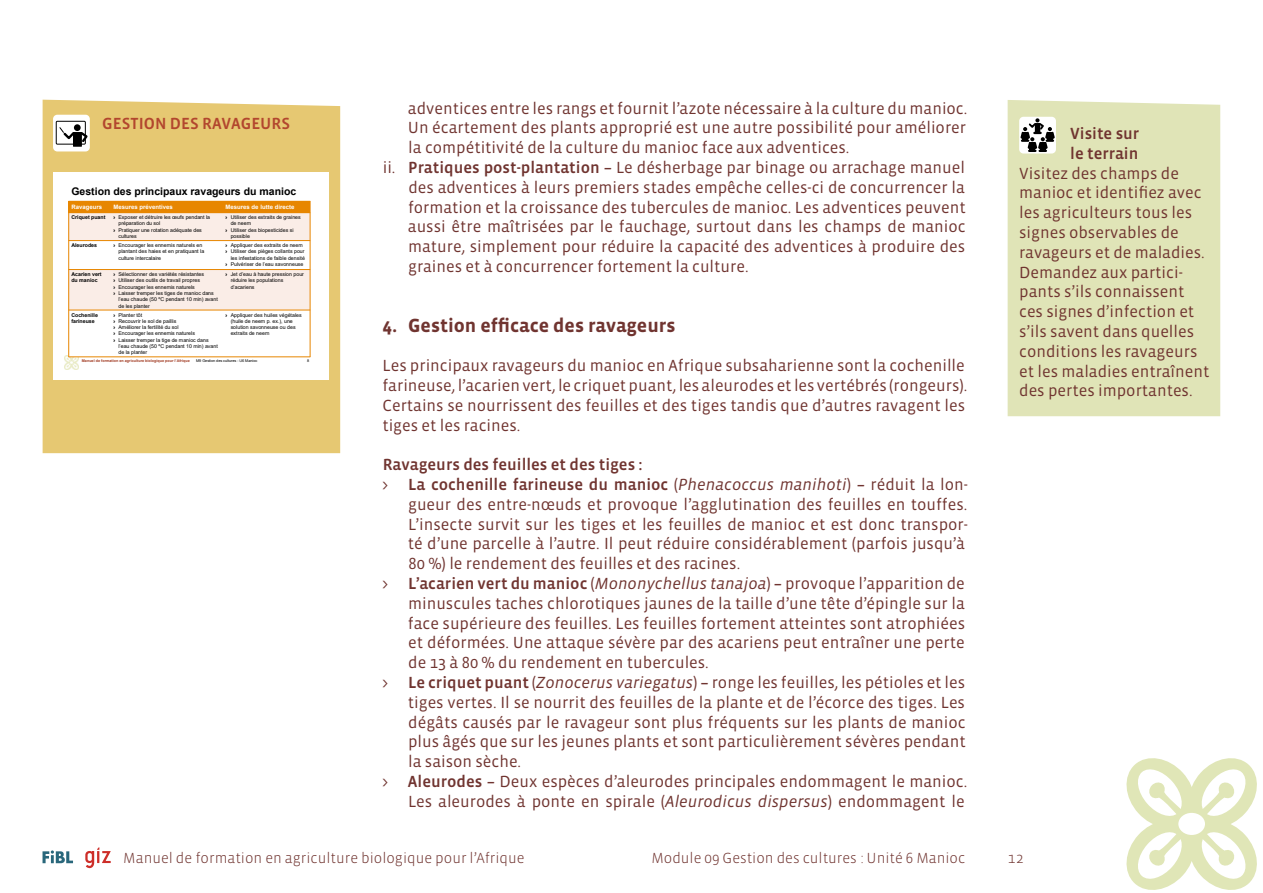
<style>
.page{position:relative;width:1263px;height:893px;background:#fff}
.page>*{position:absolute;margin:0;border:0;box-sizing:border-box;transform-origin:0 0}
.t1{font:700 19.5px "Vista Sans OT";color:#703430}
.t2{font:16.5px/19.8px "Vista Sans OT";color:#703430}
.t3{font:500 16.5px/19.8px "Vista Sans OT";color:#703430}
.t4{font:500 16.5px "Vista Sans OT";color:#b2462e}
.t5{font:300 15px "Vista Sans OT";color:#703430}
.t6{font:700 10.5px "Arial";color:#000}
.t7{font:700 6px "Arial";color:#fff}
.t8{font:5.25px/6.3px "Arial";color:#000}
.t9{font:700 5.25px/6.3px "Arial";color:#000}
.t10{font:700 3.75px "Arial";color:#a23d25}
.t11{font:3.75px "Arial";color:#000}
.s1{font-weight:900}
.s2{font-weight:500}
.s3{font-weight:400}
.s4{font-weight:400;font-style:italic}
.s5{font-style:italic}
</style>
<div class="page">
<svg style="left:1126px;top:758px;width:131px;height:132px"></svg>
<div style="left:1178px;top:813px;width:27px;height:22px;background:#fff;border-radius:50%"></div>
<svg style="left:43px;top:850px;width:30px;height:13px"></svg>
<svg style="left:85px;top:847px;width:26px;height:21px"></svg>
<div style="left:43px;top:100px;width:297px;height:353px;background:#e6c872"></div>
<div style="left:53px;top:115px;width:37px;height:36px;background:#fff;border-radius:4px"></div>
<div style="left:73px;top:132px;width:9px;height:15px;background:#000"></div>
<div style="left:56px;top:121px;width:30px;height:23px;border:1px solid #000"></div>
<svg style="left:59px;top:127px;width:31px;height:17px"></svg>
<div style="left:74px;top:124px;width:7px;height:7px;background:#000;border-radius:50%"></div>
<div style="left:53px;top:172px;width:276px;height:208px;background:#fff"></div>
<img style="left:65px;top:355px;width:14px;height:14px">
<div style="left:69px;top:201px;width:241px;height:12px;background:#e78600"></div>
<div style="left:69px;top:213px;width:241px;height:28px;background:#faede7"></div>
<div style="left:69px;top:270px;width:241px;height:40px;background:#faede7"></div>
<div style="left:69px;top:310px;width:241px;height:47px;background:#fff"></div>
<hr style="left:69px;top:240px;width:241px;height:1px;background:#e78600">
<hr style="left:69px;top:269px;width:241px;height:1px;background:#e78600">
<hr style="left:69px;top:310px;width:241px;height:1px;background:#e78600">
<hr style="left:68px;top:201px;width:1px;height:156px;background:#e78600">
<hr style="left:310px;top:201px;width:1px;height:156px;background:#e78600">
<hr style="left:69px;top:357px;width:241px;height:1px;background:#e78600">
<div style="left:1008px;top:100px;width:212px;height:316px;background:#e0e4b7"></div>
<div style="left:1019px;top:117px;width:37px;height:37px;background:#fff;border-radius:4px"></div>
<svg style="left:1019px;top:118px;width:37px;height:34px"></svg>
<p class="t4" style="left:102px;top:115px;width:189px">GESTION DES RAVAGEURS</p>
<p class="t6" style="left:71px;top:184px;width:226px">Gestion des principaux ravageurs du manioc</p>
<p class="t7" style="left:71px;top:203px;width:32px">Ravageurs</p>
<p class="t7" style="left:113px;top:203px;width:61px">Mesures préventives</p>
<p class="t7" style="left:226px;top:203px;width:70px">Mesures de lutte directe</p>
<p class="t9" style="left:71px;top:214px;width:36px">Criquet puant</p>
<p class="t8" style="left:113px;top:214px;width:98px"><span class="s1">›</span> Exposer et détruire les œufs pendant la</p>
<p class="t8" style="left:118px;top:220px;width:43px">préparation du sol</p>
<p class="t8" style="left:113px;top:227px;width:90px"><span class="s1">›</span> Pratiquer une rotation adéquate des</p>
<p class="t8" style="left:118px;top:233px;width:20px">cultures</p>
<p class="t8" style="left:226px;top:214px;width:77px"><span class="s1">›</span> Utiliser des extraits de graines</p>
<p class="t8" style="left:231px;top:220px;width:22px">de neem</p>
<p class="t8" style="left:226px;top:227px;width:69px"><span class="s1">›</span> Utiliser des biopesticides si</p>
<p class="t8" style="left:231px;top:233px;width:21px">possible</p>
<p class="t9" style="left:71px;top:242px;width:27px">Aleurodes</p>
<p class="t8" style="left:118px;top:242px;width:87px;text-indent:-5px"><span class="s1">›</span> Encourager les ennemis naturels en plantant des haies et en pratiquant la culture intercalaire</p>
<p class="t8" style="left:226px;top:242px;width:79px"><span class="s1">›</span> Appliquer des extraits de neem</p>
<p class="t8" style="left:226px;top:248px;width:81px"><span class="s1">›</span> Utiliser des pièges collants pour</p>
<p class="t8" style="left:231px;top:255px;width:76px">les infestations de faible densité</p>
<p class="t8" style="left:226px;top:261px;width:79px"><span class="s1">›</span> Pulvériser de lʼeau savonneuse</p>
<p class="t9" style="left:71px;top:271px;width:32px">Acarien vert du manioc</p>
<p class="t8" style="left:113px;top:271px;width:92px"><span class="s1">›</span> Sélectionner des variétés résistantes</p>
<p class="t8" style="left:113px;top:277px;width:88px"><span class="s1">›</span> Utiliser des outils de travail propres</p>
<p class="t8" style="left:113px;top:284px;width:83px"><span class="s1">›</span> Encourager les ennemis naturels</p>
<p class="t8" style="left:113px;top:290px;width:102px"><span class="s1">›</span> Laisser tremper les tiges de manioc dans</p>
<p class="t8" style="left:118px;top:296px;width:101px">l’eau chaude (50 ºC pendant 10 min) avant</p>
<p class="t8" style="left:118px;top:302px;width:33px">de les planter</p>
<p class="t8" style="left:231px;top:271px;width:75px;text-indent:-5px"><span class="s1">›</span> Jet d’eau à haute pression pour réduire les populations dʼacariens</p>
<p class="t9" style="left:71px;top:312px;width:28px">Cochenille farineuse</p>
<p class="t8" style="left:113px;top:311px;width:30px"><span class="s1">›</span> Planter tôt</p>
<p class="t8" style="left:113px;top:318px;width:64px"><span class="s1">›</span> Recouvrir le sol de paillis</p>
<p class="t8" style="left:113px;top:324px;width:67px"><span class="s1">›</span> Améliorer la fertilité du sol</p>
<p class="t8" style="left:113px;top:330px;width:83px"><span class="s1">›</span> Encourager les ennemis naturels</p>
<p class="t8" style="left:113px;top:337px;width:97px"><span class="s1">›</span> Laisser tremper la tige de manioc dans</p>
<p class="t8" style="left:118px;top:343px;width:101px">l’eau chaude (50 ºC pendant 10 min) avant</p>
<p class="t8" style="left:118px;top:349px;width:30px">de la planter</p>
<p class="t8" style="left:231px;top:311px;width:73px;text-indent:-5px"><span class="s1">›</span> Appliquer des huiles végétales (huile de neem p. ex.), une solution savonneuse ou des extraits de neem</p>
<p class="t10" style="left:82px;top:358px;width:110px">Manuel de formation en agriculture biologique pour l’Afrique</p>
<p class="t11" style="left:196px;top:358px;width:63px">M9 Gestion des cultures : U6 Manioc</p>
<p class="t11" style="left:307px;top:358px;width:4px">8</p>
<p class="t2" style="left:408px;top:99px;width:561px">adventices entre les rangs et fournit l’azote nécessaire à la culture du manioc.</p>
<p class="t2" style="left:408px;top:118px;width:560px">Un écartement des plants approprié est une autre possibilité pour améliorer</p>
<p class="t2" style="left:408px;top:138px;width:443px">la compétitivité de la culture du manioc face aux adventices.</p>
<p class="t2" style="left:383px;top:158px;width:584px">ii. <span class="s2">Pratiques post-plantation –</span> Le désherbage par binage ou arrachage manuel</p>
<p class="t2" style="left:408px;top:178px;width:558px">des adventices à leurs premiers stades empêche celles-ci de concurrencer la</p>
<p class="t2" style="left:408px;top:198px;width:559px">formation et la croissance des tubercules de manioc. Les adventices peuvent</p>
<p class="t2" style="left:408px;top:217px;width:559px">aussi être maîtrisées par le fauchage, surtout dans les champs de manioc</p>
<p class="t2" style="left:408px;top:237px;width:559px">mature, simplement pour réduire la capacité des adventices à produire des</p>
<p class="t2" style="left:408px;top:257px;width:342px">graines et à concurrencer fortement la culture.</p>
<p class="t1" style="left:382px;top:315px;width:295px">4. Gestion efficace des ravageurs</p>
<p class="t2" style="left:382px;top:356px;width:586px">Les principaux ravageurs du manioc en Afrique subsaharienne sont la cochenille farineuse, l’acarien vert, le criquet puant, les aleurodes et les vertébrés (rongeurs).<br>Certains se nourrissent des feuilles et des tiges tandis que d’autres ravagent les tiges et les racines.</p>
<p class="t3" style="left:383px;top:455px;width:261px">Ravageurs des feuilles et des tiges :</p>
<p class="t3" style="left:382px;top:475px;width:587px"><span class="s3">&gt;</span> La cochenille farineuse du manioc <span class="s3">(</span><span class="s4">Phenacoccus manihoti</span><span class="s3">)</span> – <span class="s3">réduit la lon-</span></p>
<p class="t2" style="left:408px;top:495px;width:561px">gueur des entre-nœuds et provoque l’agglutination des feuilles en touffes.</p>
<p class="t2" style="left:408px;top:514px;width:561px">L’insecte survit sur les tiges et les feuilles de manioc et est donc transpor-</p>
<p class="t2" style="left:408px;top:534px;width:558px">té d’une parcelle à l’autre. Il peut réduire considérablement (parfois jusqu’à</p>
<p class="t2" style="left:408px;top:554px;width:333px">80 %) le rendement des feuilles et des racines.</p>
<p class="t2" style="left:382px;top:574px;width:584px">&gt; <span class="s2">L’acarien vert du manioc</span> (<span class="s5">Mononychellus tanajoa</span>) <span class="s2">–</span> provoque l’apparition de</p>
<p class="t2" style="left:408px;top:594px;width:558px">minuscules taches chlorotiques jaunes de la taille d’une tête d’épingle sur la</p>
<p class="t2" style="left:408px;top:613px;width:559px">face supérieure des feuilles. Les feuilles fortement atteintes sont atrophiées</p>
<p class="t2" style="left:408px;top:633px;width:558px">et déformées. Une attaque sévère par des acariens peut entraîner une perte</p>
<p class="t2" style="left:408px;top:653px;width:302px">de 13 à 80 % du rendement en tubercules.</p>
<p class="t2" style="left:382px;top:673px;width:584px">&gt; <span class="s2">Le criquet puant</span> (<span class="s5">Zonocerus variegatus</span>) <span class="s2">–</span> ronge les feuilles, les pétioles et les</p>
<p class="t2" style="left:408px;top:693px;width:559px">tiges vertes. Il se nourrit des feuilles de la plante et de l’écorce des tiges. Les</p>
<p class="t2" style="left:408px;top:712px;width:559px">dégâts causés par le ravageur sont plus fréquents sur les plants de manioc</p>
<p class="t2" style="left:408px;top:732px;width:559px">plus âgés que sur les jeunes plants et sont particulièrement sévères pendant</p>
<p class="t2" style="left:408px;top:752px;width:114px">la saison sèche.</p>
<p class="t2" style="left:382px;top:772px;width:587px">&gt; <span class="s2">Aleurodes –</span> Deux espèces d’aleurodes principales endommagent le manioc.</p>
<p class="t2" style="left:408px;top:792px;width:558px">Les aleurodes à ponte en spirale (<span class="s5">Aleurodicus dispersus</span>) endommagent le</p>
<p class="t3" style="left:1070px;top:124px;width:71px">Visite sur le terrain</p>
<p class="t2" style="left:1019px;top:163px;width:192px">Visitez des champs de manioc et identifiez avec les agriculteurs tous les signes observables de ravageurs et de maladies.<br>Demandez aux partici&shy;pants s’ils connaissent ces signes d’infection et s’ils savent dans quelles conditions les ravageurs et les maladies entraînent des pertes importantes.</p>
<p class="t5" style="left:123px;top:850px;width:403px">Manuel de formation en agriculture biologique pour l’Afrique</p>
<p class="t5" style="left:651px;top:850px;width:315px">Module 09 Gestion des cultures : Unité 6 Manioc</p>
<p class="t5" style="left:1008px;top:850px;width:17px">12</p>
</div>
